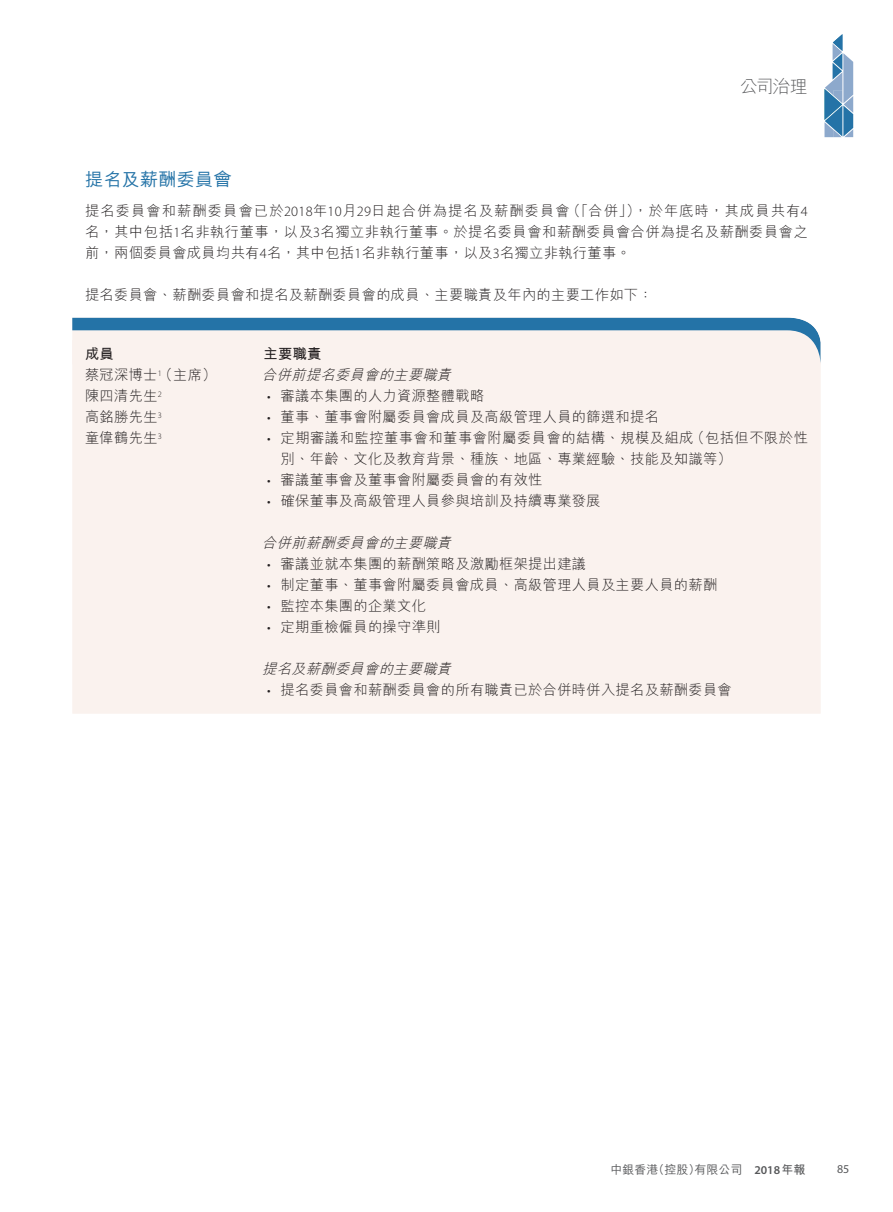
<style>
.page{position:relative;width:893px;height:1212px;background:#fff}
.page>*{position:absolute;margin:0;border:0;box-sizing:border-box;transform-origin:0 0}
.t1{font:500 18px "M Hei HK";letter-spacing:.02em;color:#2473a7}
.t2{font:300 18px "M Hei HK";color:#57585a}
.t3{font:300 14.25px/21px "M Hei HK";letter-spacing:.02em;color:#231f20}
.t4{font:italic 300 14.25px "M Hei HK";color:#231f20}
.t5{font:700 14.25px "M Hei HK";letter-spacing:.02em;color:#231f20}
.t6{font:500 12px "M Hei HK";color:#57585a}
.t7{font:12px "Myriad Pro";color:#57585a}
.s1{font-family:"Myriad Pro"}
.s2{font-family:"Myriad Pro";font-weight:600}
.s3{font-weight:700}
</style>
<div class="page">
<svg style="left:824px;top:34px;width:29px;height:103px"></svg>
<div style="left:72px;top:364px;width:749px;height:350px;background:#faf2ee"></div>
<svg style="left:72px;top:318px;width:749px;height:46px"></svg>
<p class="t2" style="left:740px;top:73px;width:70px">公司治理</p>
<p class="t1" style="left:85px;top:166px;width:148px">提名及薪酬委員會</p>
<p class="t3" style="left:85px;top:199px;width:724px;text-align:justify">提名委員會和薪酬委員會已於<span class="s1">2018</span>年<span class="s1">10</span>月<span class="s1">29</span>日起合併為提名及薪酬委員會（「合併」），於年底時，其成員共有<span class="s1">4</span>名，其中包括<span class="s1">1</span>名非執行董事，以及<span class="s1">3</span>名獨立非執行董事。於提名委員會和薪酬委員會合併為提名及薪酬委員會之前，兩個委員會成員均共有<span class="s1">4</span>名，其中包括<span class="s1">1</span>名非執行董事，以及<span class="s1">3</span>名獨立非執行董事。</p>
<p class="t3" style="left:85px;top:284px;width:569px">提名委員會、薪酬委員會和提名及薪酬委員會的成員、主要職責及年內的主要工作如下：</p>
<p class="t5" style="left:85px;top:344px;width:30px">成員</p>
<p class="t5" style="left:264px;top:344px;width:59px">主要職責</p>
<p class="t3" style="left:85px;top:364px;width:133px">蔡冠深博士<sup>1</sup>（主席）陳四清先生<sup>2<br></sup>高銘勝先生<sup>3<br></sup>童偉鶴先生<sup>3</sup></p>
<p class="t4" style="left:262px;top:365px;width:196px">合併前提名委員會的主要職責</p>
<p class="t3" style="left:267px;top:385px;width:219px"><span class="s1">•</span> 審議本集團的人力資源整體戰略</p>
<p class="t3" style="left:267px;top:406px;width:393px"><span class="s1">•</span> 董事、董事會附屬委員會成員及高級管理人員的篩選和提名</p>
<p class="t3" style="left:281px;top:427px;width:529px;text-indent:-13px"><span class="s1">•</span> 定期審議和監控董事會和董事會附屬委員會的結構、規模及組成（包括但不限於性別、年齡、文化及教育背景、種族、地區、專業經驗、技能及知識等）</p>
<p class="t3" style="left:267px;top:469px;width:277px"><span class="s1">•</span> 審議董事會及董事會附屬委員會的有效性</p>
<p class="t3" style="left:267px;top:490px;width:335px"><span class="s1">•</span> 確保董事及高級管理人員參與培訓及持續專業發展</p>
<p class="t4" style="left:262px;top:533px;width:196px">合併前薪酬委員會的主要職責</p>
<p class="t3" style="left:267px;top:553px;width:320px"><span class="s1">•</span> 審議並就本集團的薪酬策略及激勵框架提出建議</p>
<p class="t3" style="left:267px;top:574px;width:452px"><span class="s1">•</span> 制定董事、董事會附屬委員會成員、高級管理人員及主要人員的薪酬</p>
<p class="t3" style="left:267px;top:595px;width:160px"><span class="s1">•</span> 監控本集團的企業文化</p>
<p class="t3" style="left:267px;top:616px;width:175px"><span class="s1">•</span> 定期重檢僱員的操守準則</p>
<p class="t4" style="left:262px;top:659px;width:196px">提名及薪酬委員會的主要職責</p>
<p class="t3" style="left:267px;top:679px;width:466px"><span class="s1">•</span> 提名委員會和薪酬委員會的所有職責已於合併時併入提名及薪酬委員會</p>
<p class="t6" style="left:610px;top:1160px;width:196px">中銀香港（控股）有限公司 <span class="s2">2018</span><span class="s3">年報</span></p>
<p class="t7" style="left:837px;top:1161px;width:14px">85</p>
</div>
